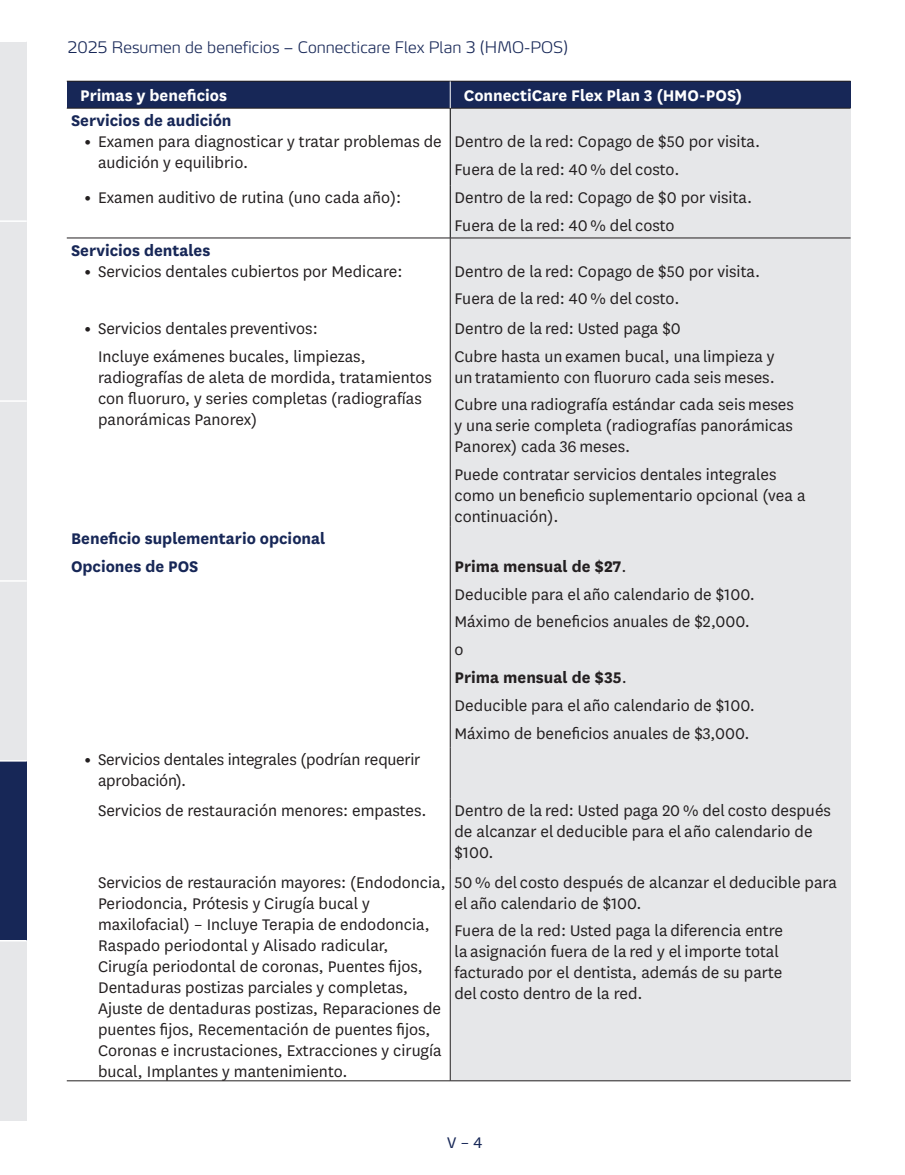
<style>
.page{position:relative;width:905px;height:1175px;background:#fff}
.page>*{position:absolute;margin:0;border:0;box-sizing:border-box;transform-origin:0 0}
.t1{font:18px/21px "National";color:#231f20}
.t2{font:700 18px "National";color:#172757}
.t3{font:700 18px "National";letter-spacing:-.005em;color:#fff}
.t4{font:700 18px "National";color:#231f20}
.t5{font:18px "National";color:#172757}
.t6{font:300 expanded 15.75px "Max Pro";color:#172757}
.s1{font-weight:800}
.s2{font-weight:400}
</style>
<div class="page">
<div style="left:0;top:41px;width:27px;height:180px;background:#e6e7e9"></div>
<div style="left:0;top:221px;width:27px;height:180px;background:#e6e7e9"></div>
<div style="left:0;top:401px;width:27px;height:180px;background:#e6e7e9"></div>
<div style="left:0;top:581px;width:27px;height:180px;background:#e6e7e9"></div>
<div style="left:0;top:940px;width:27px;height:180px;background:#e6e7e9"></div>
<div style="left:0;top:761px;width:27px;height:179px;background:#172757"></div>
<hr style="left:0;top:40px;width:27px;height:2px;background:#fff">
<hr style="left:0;top:220px;width:27px;height:2px;background:#fff">
<hr style="left:0;top:400px;width:27px;height:2px;background:#fff">
<svg style="left:0;top:580px;width:27px;height:1px"></svg>
<svg style="left:0;top:760px;width:27px;height:1px"></svg>
<svg style="left:0;top:940px;width:27px;height:1px"></svg>
<div style="left:67px;top:81px;width:383px;height:27px;background:#172757"></div>
<div style="left:450px;top:81px;width:400px;height:27px;background:#172757"></div>
<div style="left:450px;top:108px;width:400px;height:77px;background:#e6e7e9"></div>
<div style="left:450px;top:185px;width:400px;height:53px;background:#e6e7e9"></div>
<div style="left:450px;top:238px;width:400px;height:78px;background:#e6e7e9"></div>
<div style="left:450px;top:316px;width:400px;height:210px;background:#e6e7e9"></div>
<div style="left:450px;top:526px;width:400px;height:221px;background:#e6e7e9"></div>
<div style="left:450px;top:747px;width:400px;height:51px;background:#e6e7e9"></div>
<div style="left:450px;top:798px;width:400px;height:71px;background:#e6e7e9"></div>
<div style="left:450px;top:869px;width:400px;height:211px;background:#e6e7e9"></div>
<hr style="left:67px;top:81px;width:383px;height:1px;background:#231f20">
<hr style="left:450px;top:81px;width:400px;height:1px;background:#231f20">
<hr style="left:67px;top:108px;width:383px;height:1px;background:#231f20">
<hr style="left:450px;top:108px;width:400px;height:1px;background:#231f20">
<hr style="left:450px;top:108px;width:1px;height:77px;background:#000">
<hr style="left:450px;top:185px;width:1px;height:53px;background:#000">
<hr style="left:67px;top:238px;width:383px;height:1px;background:#231f20">
<hr style="left:450px;top:238px;width:400px;height:1px;background:#231f20">
<hr style="left:450px;top:238px;width:1px;height:78px;background:#231f20">
<hr style="left:450px;top:316px;width:1px;height:210px;background:#231f20">
<hr style="left:450px;top:526px;width:1px;height:221px;background:#231f20">
<hr style="left:450px;top:747px;width:1px;height:51px;background:#231f20">
<hr style="left:450px;top:798px;width:1px;height:71px;background:#231f20">
<svg style="left:450px;top:81px;width:1px;height:27px"></svg>
<hr style="left:450px;top:869px;width:1px;height:211px;background:#231f20">
<hr style="left:67px;top:1080px;width:383px;height:1px;background:#231f20">
<hr style="left:450px;top:1080px;width:400px;height:1px;background:#231f20">
<p class="t6" style="left:68px;top:34px;width:502px">2025 Resumen de beneficios – Connecticare Flex Plan 3 (HMO-POS)</p>
<p class="t3" style="left:80px;top:83px;width:148px">Primas y beneficios</p>
<p class="t3" style="left:464px;top:83px;width:280px">ConnectiCare Flex Plan 3 (HMO-POS)</p>
<p class="t2" style="left:71px;top:108px;width:162px">Servicios de audición</p>
<p class="t1" style="left:98px;top:130px;width:345px;text-indent:-14px"><span class="s1">•</span> Examen para diagnosticar y tratar problemas de audición y equilibrio.</p>
<p class="t1" style="left:84px;top:186px;width:318px"><span class="s1">•</span> Examen auditivo de rutina (uno cada año):</p>
<p class="t1" style="left:454px;top:130px;width:307px">Dentro de la red: Copago de $50 por visita.</p>
<p class="t1" style="left:454px;top:158px;width:226px">Fuera de la red: 40 % del costo.</p>
<p class="t1" style="left:454px;top:186px;width:299px">Dentro de la red: Copago de $0 por visita.</p>
<p class="t1" style="left:454px;top:214px;width:221px">Fuera de la red: 40 % del costo</p>
<p class="t2" style="left:71px;top:237px;width:141px">Servicios dentales</p>
<p class="t1" style="left:84px;top:260px;width:319px"><span class="s1">•</span> Servicios dentales cubiertos por Medicare:</p>
<p class="t1" style="left:84px;top:317px;width:235px"><span class="s1">•</span> Servicios dentales preventivos:</p>
<p class="t1" style="left:98px;top:345px;width:335px">Incluye exámenes bucales, limpiezas, radiografías de aleta de mordida, tratamientos con fluoruro, y series completas (radiografías panorámicas Panorex)</p>
<p class="t2" style="left:71px;top:526px;width:256px">Beneficio suplementario opcional</p>
<p class="t2" style="left:71px;top:553px;width:129px">Opciones de POS</p>
<p class="t1" style="left:98px;top:748px;width:324px;text-indent:-13px"><span class="s1">•</span> Servicios dentales integrales (podrían requerir aprobación).</p>
<p class="t1" style="left:98px;top:799px;width:330px">Servicios de restauración menores: empastes.</p>
<p class="t1" style="left:98px;top:870px;width:349px">Servicios de restauración mayores: (Endodoncia, Periodoncia, Prótesis y Cirugía bucal y maxilofacial) – Incluye Terapia de endodoncia, Raspado periodontal y Alisado radicular,<br>Cirugía periodontal de coronas, Puentes fijos, Dentaduras postizas parciales y completas, Ajuste de dentaduras postizas, Reparaciones de puentes fijos, Recementación de puentes fijos, Coronas e incrustaciones, Extracciones y cirugía bucal, Implantes y mantenimiento.</p>
<p class="t1" style="left:454px;top:260px;width:307px">Dentro de la red: Copago de $50 por visita.</p>
<p class="t1" style="left:454px;top:288px;width:226px">Fuera de la red: 40 % del costo.</p>
<p class="t1" style="left:454px;top:317px;width:228px">Dentro de la red: Usted paga $0</p>
<p class="t1" style="left:454px;top:345px;width:322px">Cubre hasta un examen bucal, una limpieza y un tratamiento con fluoruro cada seis meses.</p>
<p class="t1" style="left:454px;top:393px;width:341px;text-align:justify">Cubre una radiografía estándar cada seis meses y una serie completa (radiografías panorámicas Panorex) cada 36 meses.</p>
<p class="t1" style="left:454px;top:463px;width:352px">Puede contratar servicios dentales integrales como un beneficio suplementario opcional (vea a continuación).</p>
<p class="t4" style="left:454px;top:553px;width:173px">Prima mensual de $27<span class="s2">.</span></p>
<p class="t1" style="left:454px;top:583px;width:302px">Deducible para el año calendario de $100.</p>
<p class="t1" style="left:454px;top:610px;width:297px">Máximo de beneficios anuales de $2,000.</p>
<p class="t1" style="left:454px;top:638px;width:11px">o</p>
<p class="t4" style="left:454px;top:664px;width:174px">Prima mensual de $35<span class="s2">.</span></p>
<p class="t1" style="left:454px;top:694px;width:302px">Deducible para el año calendario de $100.</p>
<p class="t1" style="left:454px;top:721px;width:296px">Máximo de beneficios anuales de $3,000.</p>
<p class="t1" style="left:454px;top:799px;width:378px">Dentro de la red: Usted paga 20 % del costo después de alcanzar el deducible para el año calendario de $100.</p>
<p class="t1" style="left:454px;top:870px;width:384px">50 % del costo después de alcanzar el deducible para el año calendario de $100.</p>
<p class="t1" style="left:454px;top:919px;width:330px">Fuera de la red: Usted paga la diferencia entre la asignación fuera de la red y el importe total facturado por el dentista, además de su parte del costo dentro de la red.</p>
<p class="t5" style="left:447px;top:1130px;width:37px">V – 4</p>
</div>
